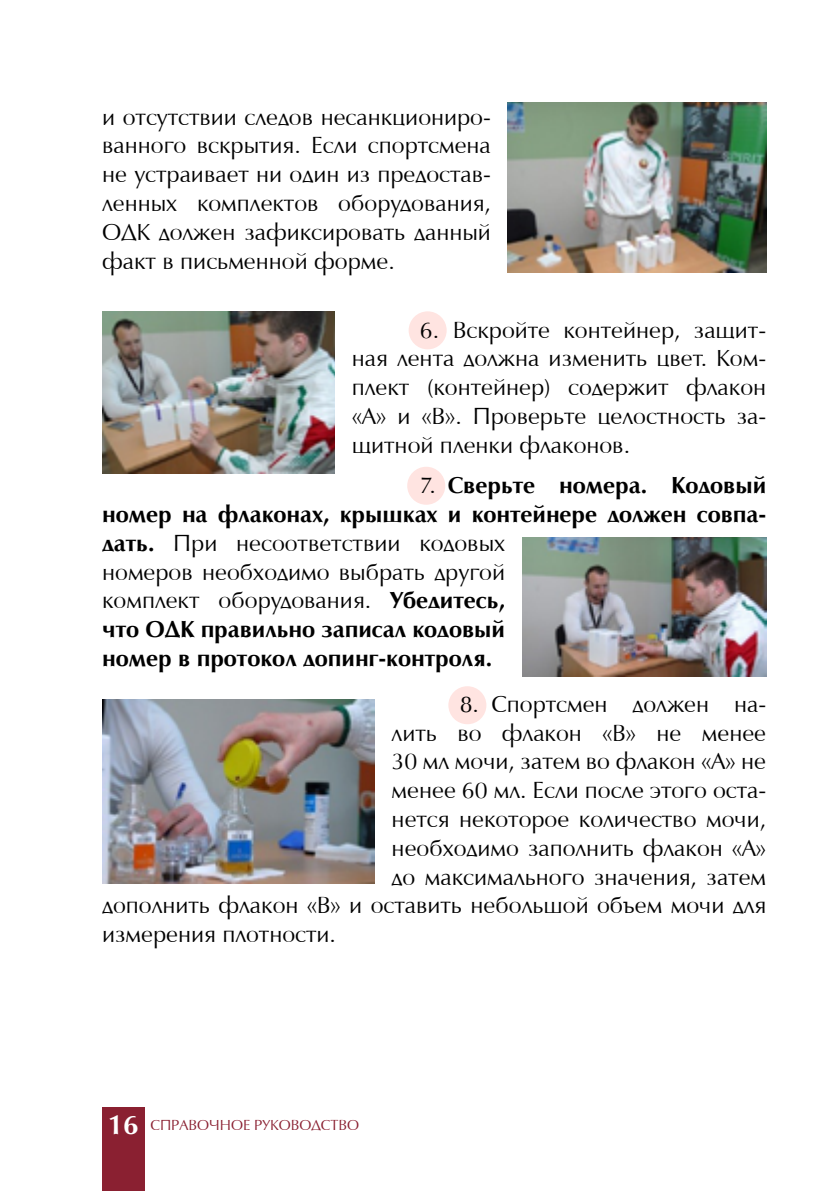
<style>
.page{position:relative;width:840px;height:1191px;background:#fff}
.page>*{position:absolute;margin:0;border:0;box-sizing:border-box;transform-origin:0 0}
.t1{font:24px/28.8px "Vera Humana 95";color:#000;text-align:justify}
.t2{font:700 24px/28.8px "Vera Humana 95";color:#000}
.t3{font:15px "Vera Humana 95";color:#8a2031}
.s1{font-weight:400}
</style>
<div class="page">
<div style="left:102px;top:1107px;width:42px;height:84px;background:#8a2031"></div>
<div style="left:449px;top:687px;width:36px;height:36px;background:#ffe4e1;border-radius:50%"></div>
<div style="left:448px;top:686px;width:38px;height:38px;border:2px solid #ffe4e1;border-radius:50%"></div>
<div style="left:408px;top:468px;width:36px;height:36px;background:#ffe4e1;border-radius:50%"></div>
<div style="left:407px;top:467px;width:38px;height:38px;border:2px solid #ffe4e1;border-radius:50%"></div>
<div style="left:409px;top:312px;width:36px;height:36px;background:#ffe4e1;border-radius:50%"></div>
<div style="left:408px;top:311px;width:38px;height:38px;border:2px solid #ffe4e1;border-radius:50%"></div>
<img style="left:507px;top:102px;width:258px;height:170px">
<img style="left:102px;top:312px;width:232px;height:161px">
<img style="left:522px;top:537px;width:243px;height:139px">
<img style="left:102px;top:699px;width:272px;height:184px">
<p class="t1" style="left:102px;top:102px;width:390px">и отсутствии следов несанкциониро&shy;ванного вскрытия. Если спортсмена не устраивает ни один из предостав&shy;ленных комплектов оборудования, ОДК должен зафиксировать данный факт в письменной форме.</p>
<p class="t1" style="left:351px;top:315px;width:415px;text-indent:68px">6. Вскройте контейнер, защит&shy;ная лента должна изменить цвет. Ком&shy;плект (контейнер) содержит флакон «А» и «В». Проверьте целостность за&shy;щитной пленки флаконов.</p>
<p class="t2" style="left:102px;top:470px;width:665px;text-indent:317px"><span class="s1">7.</span> Сверьте номера. Кодовый номер на флаконах, крышках и контейнере должен совпа&shy;дать. <span class="s1">При несоответствии кодовых<br>номеров необходимо выбрать другой<br>комплект оборудования.</span> Убедитесь,<br>что ОДК правильно записал кодовый<br>номер в протокол допинг-контроля.</p>
<p class="t1" style="left:459px;top:689px;width:308px">8. Спортсмен должен на-</p>
<p class="t1" style="left:391px;top:718px;width:376px">лить во флакон «В» не менее</p>
<p class="t1" style="left:391px;top:747px;width:376px">30 мл мочи, затем во флакон «А» не</p>
<p class="t1" style="left:391px;top:775px;width:376px">менее 60 мл. Если после этого оста-</p>
<p class="t1" style="left:391px;top:804px;width:376px">нется некоторое количество мочи,</p>
<p class="t1" style="left:391px;top:833px;width:376px">необходимо заполнить флакон «А»</p>
<p class="t1" style="left:391px;top:862px;width:376px">до максимального значения, затем</p>
<p class="t1" style="left:102px;top:891px;width:665px">дополнить флакон «В» и оставить небольшой объем мочи для</p>
<p class="t1" style="left:102px;top:919px;width:235px">измерения плотности.</p>
<p class="t3" style="left:150px;top:1116px;width:210px">СПРАВОЧНОЕ РУКОВОДСТВО</p>
</div>
